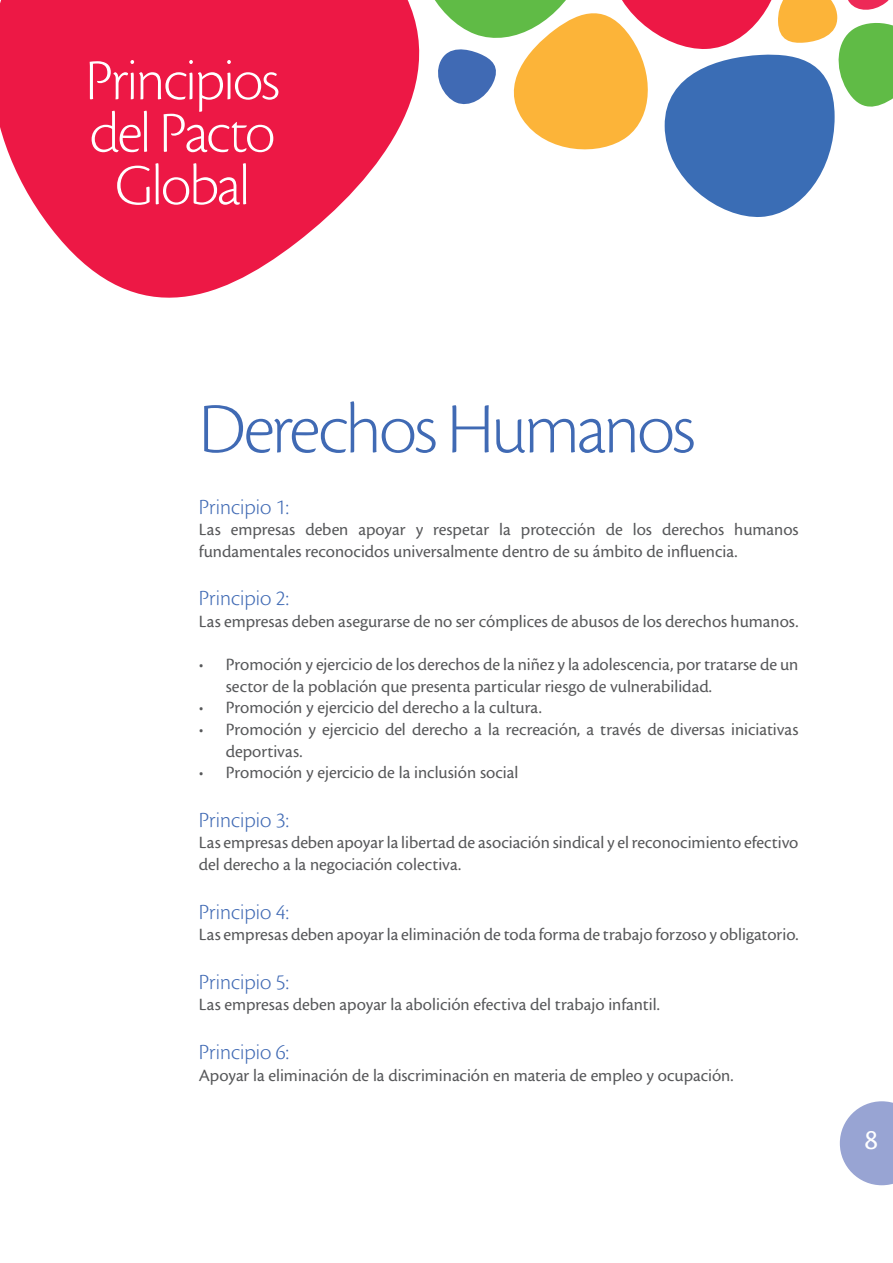
<style>
.page{position:relative;width:893px;height:1263px;background:#fff}
.page>*{position:absolute;margin:0;border:0;box-sizing:border-box;transform-origin:0 0}
.t1{font:74.55px "Cronos MM 250 49";letter-spacing:-.03em;color:#406ab4}
.t2{font:60px/52.5px "Cronos MM 250 40";letter-spacing:-.025em;color:#fff;text-align:center}
.t3{font:30px "Cronos MM 408 20";color:#fff}
.t4{font:22.5px "Cronos MM 250 15";color:#406ab4}
.t5{font:18px/21.6px "Cronos MM 408 12";color:#57585a}
</style>
<div class="page">
<svg style="left:840px;top:1101px;width:53px;height:84px"></svg>
<svg style="left:468px;top:0;width:425px;height:217px"></svg>
<svg style="left:0;top:0;width:468px;height:298px;fill:#ed1845"></svg>
<h2 class="t2" style="left:85px;top:55px;width:196px">Principios del Pacto<br>Global</h2>
<h1 class="t1" style="left:199px;top:390px;width:498px">Derechos Humanos</h1>
<p class="t4" style="left:199px;top:495px;width:92px">Principio 1:</p>
<p class="t5" style="left:199px;top:519px;width:601px">Las empresas deben apoyar y respetar la protección de los derechos humanos fundamentales reconocidos universalmente dentro de su ámbito de influencia.</p>
<p class="t4" style="left:199px;top:587px;width:92px">Principio 2:</p>
<p class="t5" style="left:199px;top:611px;width:601px">Las empresas deben asegurarse de no ser cómplices de abusos de los derechos humanos.</p>
<p class="t5" style="left:226px;top:654px;width:574px;text-indent:-27px">• Promoción y ejercicio de los derechos de la niñez y la adolescencia, por tratarse de un sector de la población que presenta particular riesgo de vulnerabilidad.</p>
<p class="t5" style="left:199px;top:697px;width:344px">• Promoción y ejercicio del derecho a la cultura.</p>
<p class="t5" style="left:226px;top:719px;width:574px;text-indent:-27px">• Promoción y ejercicio del derecho a la recreación, a través de diversas iniciativas deportivas.</p>
<p class="t5" style="left:199px;top:762px;width:321px">• Promoción y ejercicio de la inclusión social</p>
<p class="t4" style="left:199px;top:808px;width:92px">Principio 3:</p>
<p class="t5" style="left:199px;top:832px;width:601px">Las empresas deben apoyar la libertad de asociación sindical y el reconocimiento efectivo del derecho a la negociación colectiva.</p>
<p class="t4" style="left:199px;top:900px;width:92px">Principio 4:</p>
<p class="t5" style="left:199px;top:924px;width:601px">Las empresas deben apoyar la eliminación de toda forma de trabajo forzoso y obligatorio.</p>
<p class="t4" style="left:199px;top:970px;width:92px">Principio 5:</p>
<p class="t5" style="left:199px;top:994px;width:462px">Las empresas deben apoyar la abolición efectiva del trabajo infantil.</p>
<p class="t4" style="left:199px;top:1040px;width:92px">Principio 6:</p>
<p class="t5" style="left:199px;top:1064px;width:536px">Apoyar la eliminación de la discriminación en materia de empleo y ocupación.</p>
<h3 class="t3" style="left:864px;top:1124px;width:15px">8</h3>
</div>
